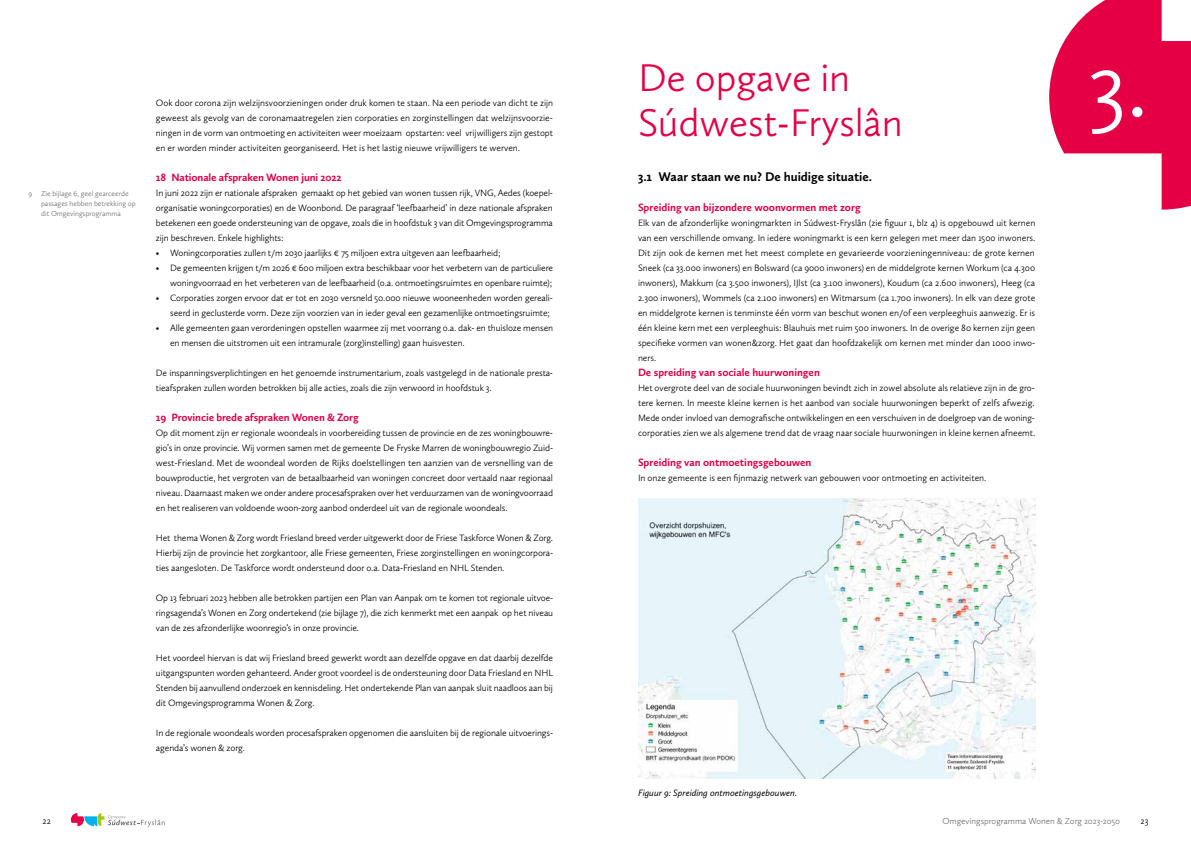
<style>
.page{position:relative;width:1191px;height:842px;background:#fff}
.page>*{position:absolute;margin:0;border:0;box-sizing:border-box;transform-origin:0 0}
.t1{font:300 95.5px "Calluna Sans";color:#fff}
.t2{font:300 40px/45px "Calluna Sans";color:#e50046}
.t3{font:700 13px "Calluna Sans";color:#000}
.t4{font:700 11px "Calluna Sans";letter-spacing:-.005em;color:#e50046}
.t5{font:300 9.5px/15px "Calluna Sans";letter-spacing:-.01em;color:#000;text-align:justify}
.t6{font:italic 9.5px "Calluna Sans";color:#000}
.t7{font:300 9px "Calluna Sans";color:#706f6f}
.t8{font:300 7.5px/10px "Calluna Sans";color:#706f6f}
</style>
<div class="page">
<svg style="left:1049px;top:0;width:142px;height:210px"></svg>
<svg style="left:71px;top:813px;width:94px;height:14px"></svg>
<img style="left:638px;top:498px;width:397px;height:281px">
<p class="t8" style="left:41px;top:188px;width:96px;text-indent:-13px">9 Zie bijlage 6, geel gearceerde passages hebben betrekking op dit Omgevingsprogramma</p>
<p class="t5" style="left:156px;top:95px;width:399px">Ook door corona zijn welzijnsvoorzieningen onder druk komen te staan. Na een periode van dicht te zijn geweest als gevolg van de coronamaatregelen zien corporaties en zorginstellingen dat welzijnsvoorzie&shy;ningen in de vorm van ontmoeting en activiteiten weer moeizaam opstarten: veel vrijwilligers zijn gestopt en er worden minder activiteiten georganiseerd. Het is het lastig nieuwe vrijwilligers te werven.</p>
<p class="t4" style="left:156px;top:171px;width:187px">18 Nationale afspraken Wonen juni 2022</p>
<p class="t5" style="left:156px;top:185px;width:398px">In juni 2022 zijn er nationale afspraken gemaakt op het gebied van wonen tussen rijk, VNG, Aedes (koepel&shy;organisatie woningcorporaties) en de Woonbond. De paragraaf ‘leefbaarheid’ in deze nationale afspraken betekenen een goede ondersteuning van de opgave, zoals die in hoofdstuk 3 van dit Omgevingsprogramma zijn beschreven. Enkele highlights:</p>
<p class="t5" style="left:156px;top:245px;width:346px">• Woningcorporaties zullen t/m 2030 jaarlijks € 75 miljoen extra uitgeven aan leefbaarheid;</p>
<p class="t5" style="left:156px;top:260px;width:399px;text-align:right">• De gemeenten krijgen t/m 2026 € 600 miljoen extra beschikbaar voor het verbetern van de particuliere woningvoorraad en het verbeteren van de leefbaarheid (o.a. ontmoetingsruimtes en openbare ruimte);</p>
<p class="t5" style="left:170px;top:290px;width:384px;text-indent:-14px">• Corporaties zorgen ervoor dat er tot en 2030 versneld 50.000 nieuwe wooneenheden worden gereali&shy;seerd in geclusterde vorm. Deze zijn voorzien van in ieder geval een gezamenlijke ontmoetingsruimte;</p>
<p class="t5" style="left:170px;top:320px;width:384px;text-indent:-14px">• Alle gemeenten gaan verordeningen opstellen waarmee zij met voorrang o.a. dak- en thuisloze mensen en mensen die uitstromen uit een intramurale (zorg)instelling) gaan huisvesten.</p>
<p class="t5" style="left:156px;top:365px;width:398px">De inspanningsverplichtingen en het genoemde instrumentarium, zoals vastgelegd in de nationale presta&shy;tieafspraken zullen worden betrokken bij alle acties, zoals die zijn verwoord in hoofdstuk 3.</p>
<p class="t4" style="left:156px;top:411px;width:204px">19 Provincie brede afspraken Wonen &amp; Zorg</p>
<p class="t5" style="left:156px;top:425px;width:399px">Op dit moment zijn er regionale woondeals in voorbereiding tussen de provincie en de zes woningbouwre&shy;gio’s in onze provincie. Wij vormen samen met de gemeente De Fryske Marren de woningbouwregio Zuid&shy;west-Friesland. Met de woondeal worden de Rijks doelstellingen ten aanzien van de versnelling van de bouwproductie, het vergroten van de betaalbaarheid van woningen concreet door vertaald naar regionaal niveau. Daarnaast maken we onder andere procesafspraken over het verduurzamen van de woningvoorraad en het realiseren van voldoende woon-zorg aanbod onderdeel uit van de regionale woondeals.</p>
<p class="t5" style="left:156px;top:530px;width:399px">Het thema Wonen &amp; Zorg wordt Friesland breed verder uitgewerkt door de Friese Taskforce Wonen &amp; Zorg.<br>Hierbij zijn de provincie het zorgkantoor, alle Friese gemeenten, Friese zorginstellingen en woningcorpora&shy;ties aangesloten. De Taskforce wordt ondersteund door o.a. Data-Friesland en NHL Stenden.</p>
<p class="t5" style="left:156px;top:590px;width:399px">Op 13 februari 2023 hebben alle betrokken partijen een Plan van Aanpak om te komen tot regionale uitvoe&shy;ringsagenda’s Wonen en Zorg ondertekend (zie bijlage 7), die zich kenmerkt met een aanpak op het niveau van de zes afzonderlijke woonregio’s in onze provincie.</p>
<p class="t5" style="left:156px;top:650px;width:399px">Het voordeel hiervan is dat wij Friesland breed gewerkt wordt aan dezelfde opgave en dat daarbij dezelfde uitgangspunten worden gehanteerd. Ander groot voordeel is de ondersteuning door Data Friesland en NHL Stenden bij aanvullend onderzoek en kennisdeling. Het ondertekende Plan van aanpak sluit naadloos aan bij dit Omgevingsprogramma Wonen &amp; Zorg.</p>
<p class="t5" style="left:156px;top:725px;width:399px">In de regionale woondeals worden procesafspraken opgenomen die aansluiten bij de regionale uitvoerings&shy;agenda’s wonen &amp; zorg.</p>
<h2 class="t2" style="left:638px;top:55px;width:266px">De opgave in<br>Súdwest-Fryslân</h2>
<h3 class="t3" style="left:638px;top:169px;width:236px">3.1 Waar staan we nu? De huidige situatie.</h3>
<p class="t4" style="left:638px;top:201px;width:224px">Spreiding van bijzondere woonvormen met zorg</p>
<p class="t5" style="left:638px;top:215px;width:399px">Elk van de afzonderlijke woningmarkten in Súdwest-Fryslân (zie figuur 1, blz 4) is opgebouwd uit kernen van een verschillende omvang. In iedere woningmarkt is een kern gelegen met meer dan 1500 inwoners.<br>Dit zijn ook de kernen met het meest complete en gevarieerde voorzieningenniveau: de grote kernen Sneek (ca 33.000 inwoners) en Bolsward (ca 9000 inwoners) en de middelgrote kernen Workum (ca 4.300 inwoners), Makkum (ca 3.500 inwoners), IJlst (ca 3.100 inwoners), Koudum (ca 2.600 inwoners), Heeg (ca 2.300 inwoners), Wommels (ca 2.100 inwoners) en Witmarsum (ca 1.700 inwoners). In elk van deze grote en middelgrote kernen is tenminste één vorm van beschut wonen en/of een verpleeghuis aanwezig. Er is één kleine kern met een verpleeghuis: Blauhuis met ruim 500 inwoners. In de overige 80 kernen zijn geen specifieke vormen van wonen&amp;zorg. Het gaat dan hoofdzakelijk om kernen met minder dan 1000 inwo&shy;ners.</p>
<p class="t4" style="left:638px;top:366px;width:183px">De spreiding van sociale huurwoningen</p>
<p class="t5" style="left:638px;top:380px;width:399px">Het overgrote deel van de sociale huurwoningen bevindt zich in zowel absolute als relatieve zijn in de gro&shy;tere kernen. In meeste kleine kernen is het aanbod van sociale huurwoningen beperkt of zelfs afwezig.<br>Mede onder invloed van demografische ontwikkelingen en een verschuiven in de doelgroep van de woning&shy;corporaties zien we als algemene trend dat de vraag naar sociale huurwoningen in kleine kernen afneemt.</p>
<p class="t4" style="left:638px;top:456px;width:175px">Spreiding van ontmoetingsgebouwen</p>
<p class="t5" style="left:638px;top:470px;width:350px">In onze gemeente is een fijnmazig netwerk van gebouwen voor ontmoeting en activiteiten.</p>
<h1 class="t1" style="left:1088px;top:27px;width:61px">3.</h1>
<p class="t6" style="left:638px;top:787px;width:161px">Figuur 9: Spreiding ontmoetingsgebouwen.</p>
<p class="t5" style="left:43px;top:813px;width:10px">22</p>
<p class="t7" style="left:942px;top:816px;width:179px">Omgevingsprogramma Wonen &amp; Zorg 2023-2050</p>
<p class="t5" style="left:1140px;top:813px;width:9px">23</p>
</div>
